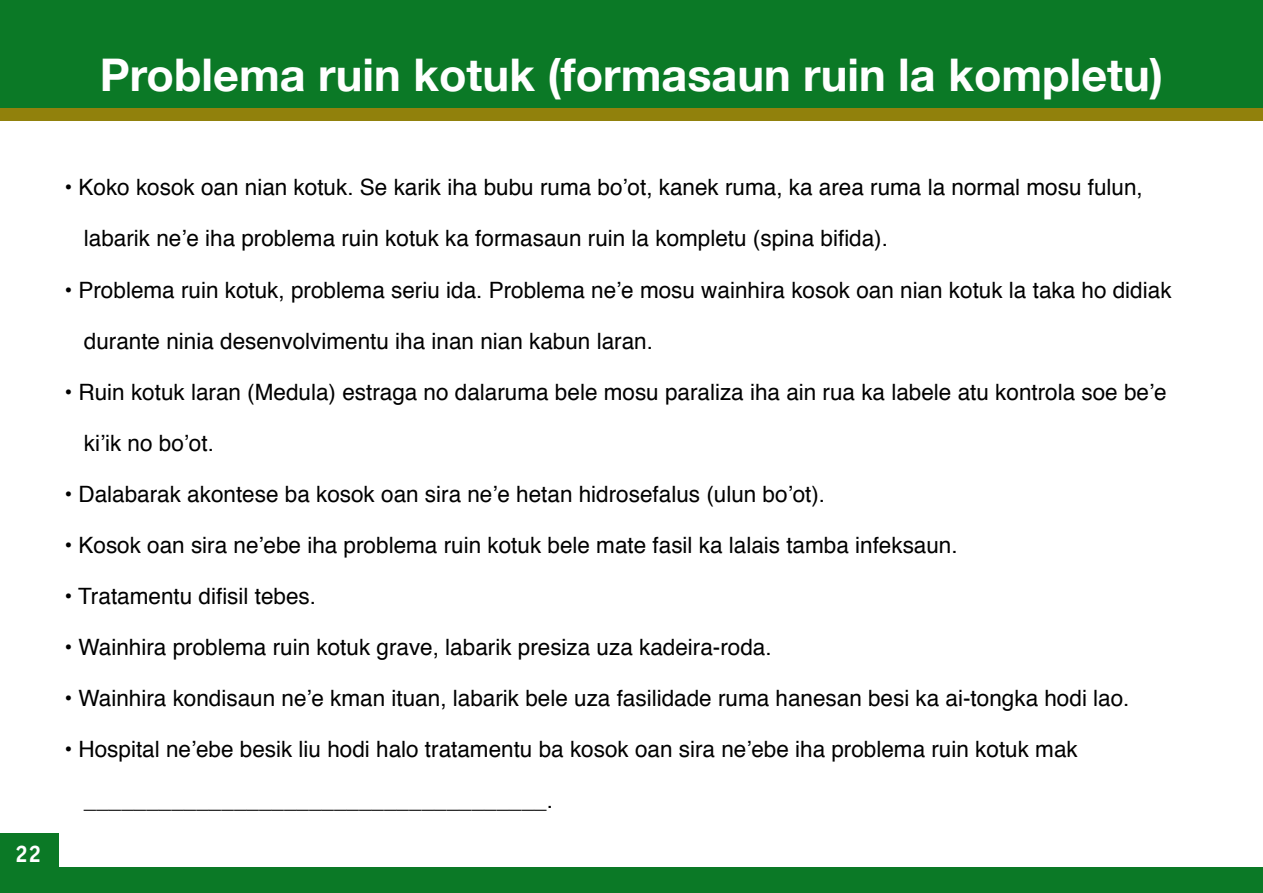
<style>
.page{position:relative;width:1263px;height:893px;background:#fff}
.page>*{position:absolute;margin:0;border:0;box-sizing:border-box;transform-origin:0 0}
.t1{font:700 45px "Helvetica Neue";color:#fff}
.t2{font:700 24px "Officina Sans";color:#fff}
.t3{font:22.5px "Helvetica";color:#000}
</style>
<div class="page">
<div style="left:0;top:867px;width:1263px;height:26px;background:#0b7926"></div>
<div style="left:0;top:833px;width:58px;height:60px;background:#0b7926"></div>
<div style="left:0;top:0;width:1263px;height:120px;background:#91810c"></div>
<div style="left:0;top:0;width:1263px;height:107px;background:#0b7926"></div>
<h1 class="t1" style="left:100px;top:39px;width:1065px">Problema ruin kotuk (formasaun ruin la kompletu)</h1>
<p class="t2" style="left:15px;top:839px;width:28px">22</p>
<p class="t3" style="left:64px;top:170px;width:1080px">• Koko kosok oan nian kotuk. Se karik iha bubu ruma bo’ot, kanek ruma, ka area ruma la normal mosu fulun,</p>
<p class="t3" style="left:84px;top:221px;width:806px">labarik ne’e iha problema ruin kotuk ka formasaun ruin la kompletu (spina bifida).</p>
<p class="t3" style="left:64px;top:272px;width:1109px">• Problema ruin kotuk, problema seriu ida. Problema ne’e mosu wainhira kosok oan nian kotuk la taka ho didiak</p>
<p class="t3" style="left:84px;top:323px;width:571px">durante ninia desenvolvimentu iha inan nian kabun laran.</p>
<p class="t3" style="left:64px;top:374px;width:1104px">• Ruin kotuk laran (Medula) estraga no dalaruma bele mosu paraliza iha ain rua ka labele atu kontrola soe be’e</p>
<p class="t3" style="left:84px;top:425px;width:132px">ki’ik no bo’ot.</p>
<p class="t3" style="left:64px;top:476px;width:762px">• Dalabarak akontese ba kosok oan sira ne’e hetan hidrosefalus (ulun bo’ot).</p>
<p class="t3" style="left:64px;top:527px;width:895px">• Kosok oan sira ne’ebe iha problema ruin kotuk bele mate fasil ka lalais tamba infeksaun.</p>
<p class="t3" style="left:64px;top:578px;width:253px">• Tratamentu difisil tebes.</p>
<p class="t3" style="left:64px;top:629px;width:709px">• Wainhira problema ruin kotuk grave, labarik presiza uza kadeira-roda.</p>
<p class="t3" style="left:64px;top:680px;width:1067px">• Wainhira kondisaun ne’e kman ituan, labarik bele uza fasilidade ruma hanesan besi ka ai-tongka hodi lao.</p>
<p class="t3" style="left:64px;top:731px;width:1015px">• Hospital ne’ebe besik liu hodi halo tratamentu ba kosok oan sira ne’ebe iha problema ruin kotuk mak</p>
<p class="t3" style="left:84px;top:782px;width:471px">_____________________________________.</p>
</div>
